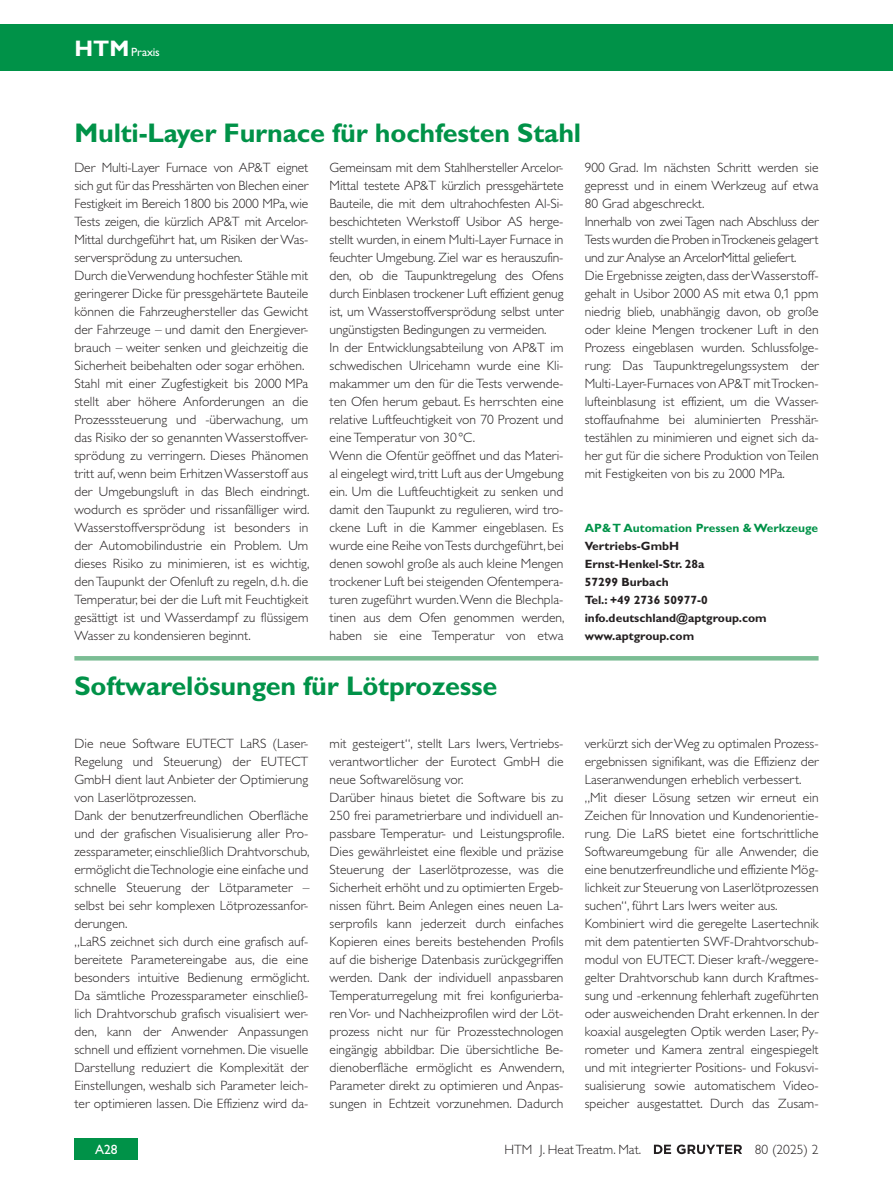
<style>
.page{position:relative;width:893px;height:1191px;background:#fff}
.page>*{position:absolute;margin:0;border:0;box-sizing:border-box;transform-origin:0 0}
.t1{font:27px "Gill Sans HTM Bold";letter-spacing:-.005em;color:#009248}
.t2{font:13.5px/18px "Gill Sans HTM Light";letter-spacing:.005em;color:#231f20}
.t3{font:13.5px "Gill Sans HTM Regular";color:#fff}
.t4{font:12px/18px "Gill Sans HTM Bold";letter-spacing:.005em;color:#231f20}
.t5{font:12px "Gill Sans HTM Bold";letter-spacing:.005em;color:#009248}
.t6{font:12px "Gill Sans HTM Regular";color:#fff}
.s1{font-family:"Gill Sans HTM Bold";font-size:22.5px}
</style>
<div class="page">
<div style="left:0;top:25px;width:893px;height:46px;background:#009248"></div>
<div style="left:74px;top:1138px;width:64px;height:21px;background:#009248"></div>
<svg style="left:654px;top:1144px;width:88px;height:10px"></svg>
<hr style="left:74px;top:656px;width:745px;height:4px;background:#7bbd94">
<p class="t6" style="left:74px;top:45px;width:87px"><span class="s1">HTM</span>Praxis</p>
<h1 class="t1" style="left:74px;top:117px;width:508px">Multi-Layer Furnace für hochfesten Stahl</h1>
<p class="t2" style="left:74px;top:159px;width:237px">Der Multi-Layer Furnace von AP&amp;T eignet sich gut für das Presshärten von Blechen einer Festigkeit im Bereich 1800 bis 2000 MPa, wie Tests zeigen, die kürzlich AP&amp;T mit Arcelor-Mittal durchgeführt hat, um Risiken der Was&shy;serversprödung zu untersuchen.<br>Durch die Verwendung hochfester Stähle mit geringerer Dicke für pressgehärtete Bauteile können die Fahrzeughersteller das Gewicht der Fahrzeuge – und damit den Energiever&shy;brauch – weiter senken und gleichzeitig die Sicherheit beibehalten oder sogar erhöhen.<br>Stahl mit einer Zugfestigkeit bis 2000 MPa stellt aber höhere Anforderungen an die Prozesssteuerung und -überwachung, um das Risiko der so genannten Wasserstoffver&shy;sprödung zu verringern. Dieses Phänomen tritt auf, wenn beim Erhitzen Wasserstoff aus der Umgebungsluft in das Blech eindringt. wodurch es spröder und rissanfälliger wird.<br>Wasserstoffversprödung ist besonders in der Automobilindustrie ein Problem. Um dieses Risiko zu minimieren, ist es wichtig, den Taupunkt der Ofenluft zu regeln, d.h. die Temperatur, bei der die Luft mit Feuchtigkeit gesättigt ist und Wasserdampf zu flüssigem Wasser zu kondensieren beginnt.</p>
<p class="t2" style="left:330px;top:159px;width:237px">Gemeinsam mit dem Stahlhersteller Arcelor-Mittal testete AP&amp;T kürzlich pressgehärtete Bauteile, die mit dem ultrahochfesten Al-Si&shy;beschichteten Werkstoff Usibor AS herge&shy;stellt wurden, in einem Multi-Layer Furnace in feuchter Umgebung. Ziel war es herauszufin&shy;den, ob die Taupunktregelung des Ofens durch Einblasen trockener Luft effizient genug ist, um Wasserstoffversprödung selbst unter ungünstigsten Bedingungen zu vermeiden.<br>In der Entwicklungsabteilung von AP&amp;T im schwedischen Ulricehamn wurde eine Kli&shy;makammer um den für die Tests verwende&shy;ten Ofen herum gebaut. Es herrschten eine relative Luftfeuchtigkeit von 70 Prozent und eine Temperatur von 30°C.<br>Wenn die Ofentür geöffnet und das Materi&shy;al eingelegt wird, tritt Luft aus der Umgebung ein. Um die Luftfeuchtigkeit zu senken und damit den Taupunkt zu regulieren, wird tro&shy;ckene Luft in die Kammer eingeblasen. Es wurde eine Reihe von Tests durchgeführt, bei denen sowohl große als auch kleine Mengen trockener Luft bei steigenden Ofentempera&shy;turen zugeführt wurden. Wenn die Blechpla&shy;tinen aus dem Ofen genommen werden, haben sie eine Temperatur von etwa</p>
<p class="t2" style="left:585px;top:159px;width:235px">900 Grad. Im nächsten Schritt werden sie gepresst und in einem Werkzeug auf etwa 80 Grad abgeschreckt.<br>Innerhalb von zwei Tagen nach Abschluss der Tests wurden die Proben in Trockeneis gelagert und zur Analyse an ArcelorMittal geliefert.<br>Die Ergebnisse zeigten, dass der Wasserstoff&shy;gehalt in Usibor 2000 AS mit etwa 0,1 ppm niedrig blieb, unabhängig davon, ob große oder kleine Mengen trockener Luft in den Prozess eingeblasen wurden. Schlussfolge&shy;rung: Das Taupunktregelungssystem der Multi-Layer-Furnaces von AP&amp;T mit Trocken&shy;lufteinblasung ist effizient, um die Wasser&shy;stoffaufnahme bei aluminierten Presshär&shy;testählen zu minimieren und eignet sich da&shy;her gut für die sichere Produktion von Teilen mit Festigkeiten von bis zu 2000 MPa.</p>
<p class="t5" style="left:585px;top:521px;width:235px">AP&amp; T Automation Pressen &amp; Werkzeuge</p>
<p class="t4" style="left:585px;top:537px;width:184px">Vertriebs-GmbH<br>Ernst-Henkel-Str. 28a<br>57299 Burbach<br>Tel.: +49 2736 50977-0 info.deutschland@aptgroup.com www.aptgroup.com</p>
<h1 class="t1" style="left:74px;top:669px;width:424px">Softwarelösungen für Lötprozesse</h1>
<p class="t2" style="left:74px;top:735px;width:237px">Die neue Software EUTECT LaRS (Laser-Regelung und Steuerung) der EUTECT GmbH dient laut Anbieter der Optimierung von Laserlötprozessen.<br>Dank der benutzerfreundlichen Oberfläche und der grafischen Visualisierung aller Pro&shy;zessparameter, einschließlich Drahtvorschub, ermöglicht die Technologie eine einfache und schnelle Steuerung der Lötparameter – selbst bei sehr komplexen Lötprozessanfor&shy;derungen.<br>„LaRS zeichnet sich durch eine grafisch auf&shy;bereitete Parametereingabe aus, die eine besonders intuitive Bedienung ermöglicht.<br>Da sämtliche Prozessparameter einschließ&shy;lich Drahtvorschub grafisch visualisiert wer&shy;den, kann der Anwender Anpassungen schnell und effizient vornehmen. Die visuelle Darstellung reduziert die Komplexität der Einstellungen, weshalb sich Parameter leich&shy;ter optimieren lassen. Die Effizienz wird da-</p>
<p class="t2" style="left:585px;top:735px;width:235px">verkürzt sich der Weg zu optimalen Prozess&shy;ergebnissen signifikant, was die Effizienz der Laseranwendungen erheblich verbessert. „Mit dieser Lösung setzen wir erneut ein Zeichen für Innovation und Kundenorientie&shy;rung. Die LaRS bietet eine fortschrittliche Softwareumgebung für alle Anwender, die eine benutzerfreundliche und effiziente Mög&shy;lichkeit zur Steuerung von Laserlötprozessen suchen“, führt Lars Iwers weiter aus.<br>Kombiniert wird die geregelte Lasertechnik mit dem patentierten SWF-Drahtvorschub&shy;modul von EUTECT. Dieser kraft-/weggere&shy;gelter Drahtvorschub kann durch Kraftmes&shy;sung und -erkennung fehlerhaft zugeführten oder ausweichenden Draht erkennen. In der koaxial ausgelegten Optik werden Laser, Py&shy;rometer und Kamera zentral eingespiegelt und mit integrierter Positions- und Fokusvi&shy;sualisierung sowie automatischem Video&shy;speicher ausgestattet. Durch das Zusam-</p>
<p class="t2" style="left:330px;top:735px;width:237px">mit gesteigert“, stellt Lars Iwers, Vertriebs&shy;verantwortlicher der Eurotect GmbH die neue Softwarelösung vor.<br>Darüber hinaus bietet die Software bis zu 250 frei parametrierbare und individuell an&shy;passbare Temperatur- und Leistungsprofile.<br>Dies gewährleistet eine flexible und präzise Steuerung der Laserlötprozesse, was die Sicherheit erhöht und zu optimierten Ergeb&shy;nissen führt. Beim Anlegen eines neuen La&shy;serprofils kann jederzeit durch einfaches Kopieren eines bereits bestehenden Profils auf die bisherige Datenbasis zurückgegriffen werden. Dank der individuell anpassbaren Temperaturregelung mit frei konfigurierba&shy;ren Vor- und Nachheizprofilen wird der Löt&shy;prozess nicht nur für Prozesstechnologen eingängig abbildbar. Die übersichtliche Be&shy;dienoberfläche ermöglicht es Anwendern, Parameter direkt zu optimieren und Anpas&shy;sungen in Echtzeit vorzunehmen. Dadurch</p>
<p class="t3" style="left:95px;top:1141px;width:24px">A28</p>
<p class="t2" style="left:504px;top:1140px;width:138px">HTM J. Heat Treatm. Mat.</p>
<p class="t2" style="left:755px;top:1140px;width:65px">80 (2025) 2</p>
</div>
